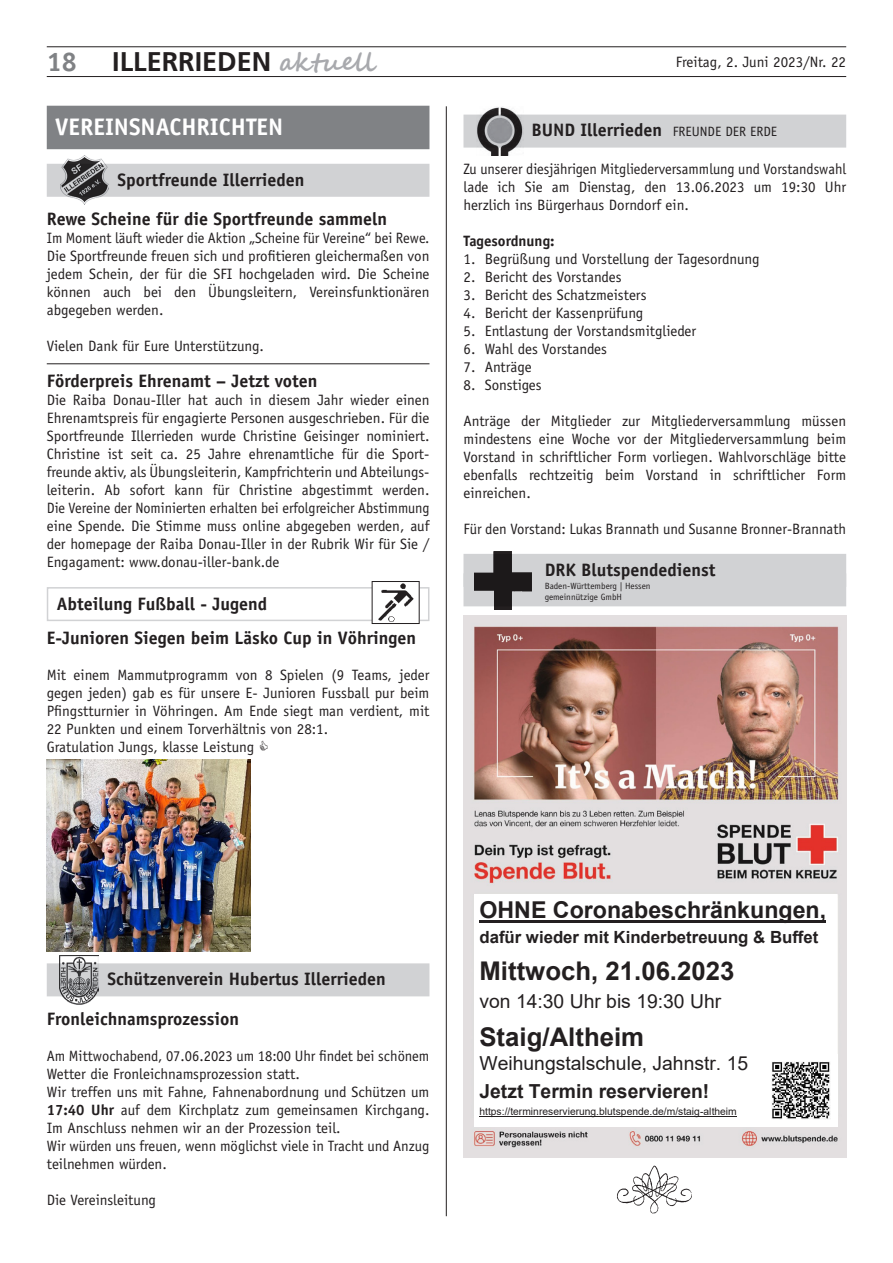
<style>
.page{position:relative;width:893px;height:1263px;background:#fff}
.page>*{position:absolute;margin:0;border:0;box-sizing:border-box;transform-origin:0 0}
.t1{font:700 27px "Frutiger";color:#231f20}
.t2{font:700 27px "Officina Sans";color:#808285}
.t3{font:700 25.8px "Arial";color:#231f20}
.t4{font:700 24px "Officina Sans";color:#fff}
.t5{font:700 23.25px "Arial";color:#231f20}
.t6{font:19.35px "Arial";color:#231f20}
.t7{font:700 19.35px "Arial";color:#231f20}
.t8{font:700 18px/33.6px "Officina Sans";color:#231f20}
.t9{font:700 16.8px "Arial";color:#231f20}
.t10{font:15px/18px "Officina Sans";color:#231f20;text-align:justify}
.t11{font:15px/18px "Officina Sans";color:#231f20;text-align:justify;scale:.96 1}
.t12{font:700 15px "Officina Sans";color:#231f20}
.t13{font:10.35px "Arial";color:#231f20}
.t14{font:9px/10.8px "Officina Sans";color:#231f20}
.s1{font-family:"Segoe Script";font-size:25.5px;color:#a8a9ad}
.s2{font-weight:400;font-size:13.5px}
.s3{font-weight:700}
</style>
<div class="page">
<hr style="left:47px;top:76px;width:799px;height:1px;background:#231f20">
<hr style="left:47px;top:47px;width:799px;height:1px;background:#231f20">
<hr style="left:446px;top:106px;width:1px;height:1110px;background:#231f20">
<div style="left:463px;top:115px;width:383px;height:33px;background:#d1d2d4"></div>
<img style="left:476px;top:106px;width:47px;height:50px">
<div style="left:463px;top:554px;width:383px;height:33px;background:#d1d2d4"></div>
<div style="left:463px;top:573px;width:383px;height:33px;background:#d1d2d4"></div>
<img style="left:475px;top:552px;width:57px;height:57px">
<img style="left:463px;top:615px;width:383px;height:543px">
<div style="left:475px;top:893px;width:362px;height:233px;background:#fff"></div>
<hr style="left:479px;top:920px;width:347px;height:3px;background:#231f20">
<hr style="left:479px;top:1116px;width:258px;height:1px;background:#231f20">
<img style="left:765px;top:1061px;width:72px;height:66px">
<hr style="left:47px;top:363px;width:382px;height:1px;background:#231f20">
<div style="left:47px;top:106px;width:382px;height:43px;background:#808285"></div>
<div style="left:47px;top:164px;width:382px;height:33px;background:#d1d2d4"></div>
<img style="left:60px;top:155px;width:48px;height:50px">
<div style="left:47px;top:587px;width:382px;height:34px;border:2px solid #d1d2d4"></div>
<div style="left:372px;top:581px;width:47px;height:42px;background:#fff"></div>
<img style="left:378px;top:583px;width:35px;height:39px">
<div style="left:372px;top:581px;width:48px;height:43px;border:1px solid #231f20"></div>
<img style="left:47px;top:760px;width:204px;height:191px">
<div style="left:47px;top:963px;width:382px;height:33px;background:#d1d2d4"></div>
<img style="left:60px;top:955px;width:38px;height:49px">
<img style="left:617px;top:1165px;width:75px;height:48px">
<h1 class="t2" style="left:47px;top:45px;width:32px">18</h1>
<h1 class="t1" style="left:112px;top:46px;width:264px">ILLERRIEDEN <span class="s1">aktuell</span></h1>
<p class="t10" style="left:676px;top:53px;width:172px">Freitag, 2. Juni 2023/Nr. 22</p>
<h3 class="t4" style="left:55px;top:112px;width:230px">VEREINSNACHRICHTEN</h3>
<p class="t8" style="left:117px;top:162px;width:189px">Sportfreunde Illerrieden</p>
<p class="t8" style="left:47px;top:202px;width:342px">Rewe Scheine für die Sportfreunde sammeln</p>
<p class="t11" style="left:47px;top:229px;width:400px">Im Moment läuft wieder die Aktion „Scheine für Vereine“ bei Rewe.<br>Die Sportfreunde freuen sich und profitieren gleichermaßen von jedem Schein, der für die SFI hochgeladen wird. Die Scheine können auch bei den Übungsleitern, Vereinsfunktionären abgegeben werden.</p>
<p class="t10" style="left:47px;top:337px;width:219px">Vielen Dank für Eure Unterstützung.</p>
<p class="t8" style="left:47px;top:364px;width:272px">Förderpreis Ehrenamt – Jetzt voten</p>
<p class="t10" style="left:47px;top:391px;width:384px">Die Raiba Donau-Iller hat auch in diesem Jahr wieder einen Ehrenamtspreis für engagierte Personen ausgeschrieben. Für die Sportfreunde Illerrieden wurde Christine Geisinger nominiert.<br>Christine ist seit ca. 25 Jahre ehrenamtliche für die Sport&shy;freunde aktiv, als Übungsleiterin, Kampfrichterin und Abteilungs&shy;leiterin. Ab sofort kann für Christine abgestimmt werden.<br>Die Vereine der Nominierten erhalten bei erfolgreicher Abstimmung eine Spende. Die Stimme muss online abgegeben werden, auf der homepage der Raiba Donau-Iller in der Rubrik Wir für Sie / Engagament: www.donau-iller-bank.de</p>
<p class="t8" style="left:47px;top:587px;width:371px;text-indent:10px">Abteilung Fußball - Jugend<br>E-Junioren Siegen beim Läsko Cup in Vöhringen</p>
<p class="t10" style="left:47px;top:666px;width:384px;text-align:left">Mit einem Mammutprogramm von 8 Spielen (9 Teams, jeder gegen jeden) gab es für unsere E- Junioren Fussball pur beim Pfingstturnier in Vöhringen. Am Ende siegt man verdient, mit 22 Punkten und einem Torverhältnis von 28:1.<br>Gratulation Jungs, klasse Leistung</p>
<p class="t8" style="left:531px;top:113px;width:247px">BUND Illerrieden <span class="s2">FREUNDE DER ERDE</span></p>
<p class="t11" style="left:463px;top:160px;width:400px">Zu unserer diesjährigen Mitgliederversammlung und Vorstandswahl lade ich Sie am Dienstag, den 13.06.2023 um 19:30 Uhr herzlich ins Bürgerhaus Dorndorf ein.</p>
<p class="t12" style="left:463px;top:231px;width:93px">Tagesordnung:</p>
<p class="t10" style="left:463px;top:250px;width:298px">1. Begrüßung und Vorstellung der Tagesordnung</p>
<p class="t10" style="left:463px;top:268px;width:160px">2. Bericht des Vorstandes</p>
<p class="t10" style="left:463px;top:286px;width:184px">3. Bericht des Schatzmeisters</p>
<p class="t10" style="left:463px;top:304px;width:181px">4. Bericht der Kassenprüfung</p>
<p class="t10" style="left:463px;top:322px;width:234px">5. Entlastung der Vorstandsmitglieder</p>
<p class="t10" style="left:463px;top:340px;width:145px">6. Wahl des Vorstandes</p>
<p class="t10" style="left:463px;top:358px;width:70px">7. Anträge</p>
<p class="t10" style="left:463px;top:376px;width:80px">8. Sonstiges</p>
<p class="t10" style="left:463px;top:412px;width:384px">Anträge der Mitglieder zur Mitgliederversammlung müssen mindestens eine Woche vor der Mitgliederversammlung beim Vorstand in schriftlicher Form vorliegen. Wahlvorschläge bitte ebenfalls rechtzeitig beim Vorstand in schriftlicher Form einreichen.</p>
<p class="t10" style="left:463px;top:520px;width:384px">Für den Vorstand: Lukas Brannath und Susanne Bronner-Brannath</p>
<p class="t8" style="left:545px;top:552px;width:172px">DRK Blutspendedienst</p>
<p class="t14" style="left:545px;top:581px;width:107px">Baden-Württemberg | Hessen gemeinnützige GmbH</p>
<p class="t8" style="left:107px;top:962px;width:280px">Schützenverein Hubertus Illerrieden</p>
<p class="t8" style="left:47px;top:1002px;width:194px">Fronleichnamsprozession</p>
<p class="t10" style="left:47px;top:1047px;width:384px;text-align:left">Am Mittwochabend, 07.06.2023 um 18:00 Uhr findet bei schönem Wetter die Fronleichnamsprozession statt.<br>Wir treffen uns mit Fahne, Fahnenabordnung und Schützen um <span class="s3">17:40 Uhr</span> auf dem Kirchplatz zum gemeinsamen Kirchgang.<br>Im Anschluss nehmen wir an der Prozession teil.<br>Wir würden uns freuen, wenn möglichst viele in Tracht und Anzug teilnehmen würden.</p>
<p class="t10" style="left:47px;top:1191px;width:111px">Die Vereinsleitung</p>
<h3 class="t5" style="left:479px;top:893px;width:348px">OHNE Coronabeschränkungen,</h3>
<p class="t9" style="left:479px;top:925px;width:340px">dafür wieder mit Kinderbetreuung &amp; Buffet</p>
<h2 class="t3" style="left:479px;top:953px;width:257px">Mittwoch, 21.06.2023</h2>
<p class="t6" style="left:479px;top:988px;width:243px">von 14:30 Uhr bis 19:30 Uhr</p>
<h2 class="t3" style="left:479px;top:1019px;width:166px">Staig/Altheim</h2>
<p class="t6" style="left:479px;top:1050px;width:270px">Weihungstalschule, Jahnstr. 15</p>
<p class="t7" style="left:479px;top:1078px;width:231px">Jetzt Termin reservieren!</p>
<p class="t13" style="left:479px;top:1104px;width:259px">https://terminreservierung.blutspende.de/m/staig-altheim</p>
</div>
